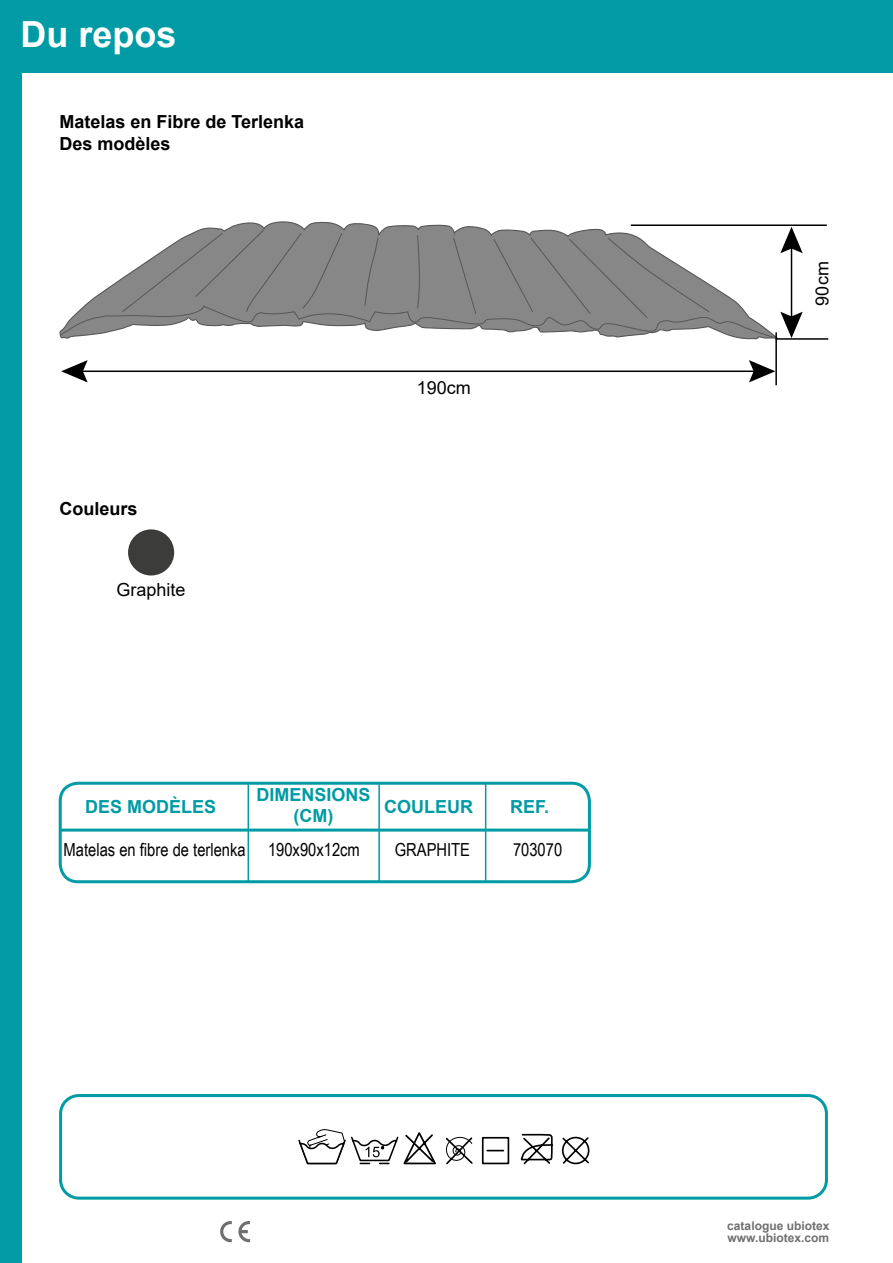
<style>
.page{position:relative;width:893px;height:1263px;background:#fff}
.page>*{position:absolute;margin:0;border:0;box-sizing:border-box;transform-origin:0 0}
.t1{font:700 36px "Arial";color:#fff}
.t2{font:18px "Arial Narrow";color:#000}
.t3{font:700 18px/21.6px "Arial";color:#000}
.t4{font:700 18px/21.6px "Arial";color:#009ba4;text-align:center}
.t5{font:18px "Arial";color:#000}
.t6{font:700 12px/12px "Arial";color:#706f6f}
</style>
<div class="page">
<div style="left:0;top:0;width:893px;height:72px;background:#009ba4"></div>
<svg style="left:220px;top:1221px;width:12px;height:21px"></svg>
<svg style="left:238px;top:1221px;width:12px;height:21px"></svg>
<div style="left:59px;top:1094px;width:769px;height:105px;border:3px solid #009ba4;border-radius:18px"></div>
<div style="left:0;top:0;width:21px;height:1263px;background:#009ba4"></div>
<div style="left:59px;top:782px;width:532px;height:101px;border:3px solid #009ba4;border-radius:18px"></div>
<hr style="left:59px;top:828px;width:530px;height:3px;background:#009ba4">
<hr style="left:248px;top:783px;width:1px;height:98px;background:#009ba4">
<hr style="left:378px;top:783px;width:2px;height:98px;background:#009ba4">
<hr style="left:485px;top:782px;width:1px;height:99px;background:#009ba4">
<svg style="left:59px;top:221px;width:719px;height:119px"></svg>
<svg style="left:60px;top:229px;width:716px;height:109px"></svg>
<hr style="left:775px;top:332px;width:2px;height:53px;background:#000">
<hr style="left:79px;top:370px;width:679px;height:2px;background:#000">
<svg style="left:61px;top:360px;width:27px;height:22px"></svg>
<svg style="left:749px;top:360px;width:26px;height:22px"></svg>
<hr style="left:775px;top:338px;width:53px;height:2px;background:#000">
<hr style="left:631px;top:224px;width:196px;height:2px;background:#000">
<hr style="left:791px;top:244px;width:1px;height:77px;background:#000">
<svg style="left:780px;top:312px;width:23px;height:26px"></svg>
<svg style="left:780px;top:227px;width:23px;height:26px"></svg>
<div style="left:128px;top:529px;width:46px;height:46px;background:#3c3c3b;border-radius:50%"></div>
<svg style="left:520px;top:1133px;width:33px;height:32px"></svg>
<svg style="left:298px;top:1129px;width:138px;height:36px"></svg>
<svg style="left:445px;top:1136px;width:28px;height:29px"></svg>
<svg style="left:481px;top:1136px;width:29px;height:29px"></svg>
<svg style="left:561px;top:1136px;width:29px;height:29px"></svg>
<h1 class="t1" style="left:20px;top:9px;width:158px">Du repos</h1>
<p class="t3" style="left:59px;top:111px;width:246px">Matelas en Fibre de Terlenka<br>Des modèles</p>
<p class="t3" style="left:59px;top:498px;width:80px">Couleurs</p>
<p class="t5" style="left:117px;top:577px;width:71px">Graphite</p>
<p class="t5" style="left:417px;top:375px;width:56px">190cm</p>
<p class="t4" style="left:256px;top:784px;width:116px">DIMENSIONS (CM)</p>
<p class="t4" style="left:85px;top:796px;width:133px">DES MODÈLES</p>
<p class="t2" style="left:64px;top:837px;width:298px">Matelas en fibre de terlenka 190x90x12cm</p>
<p class="t2" style="left:395px;top:837px;width:77px">GRAPHITE</p>
<p class="t2" style="left:513px;top:837px;width:51px">703070</p>
<p class="t4" style="left:384px;top:796px;width:90px">COULEUR</p>
<p class="t4" style="left:510px;top:796px;width:41px">REF.</p>
<p class="t5" style="left:810px;top:305px;width:46px;rotate:-90deg">90cm</p>
<p class="t6" style="left:727px;top:1220px;width:104px">catalogue ubiotex www.ubiotex.com</p>
</div>
